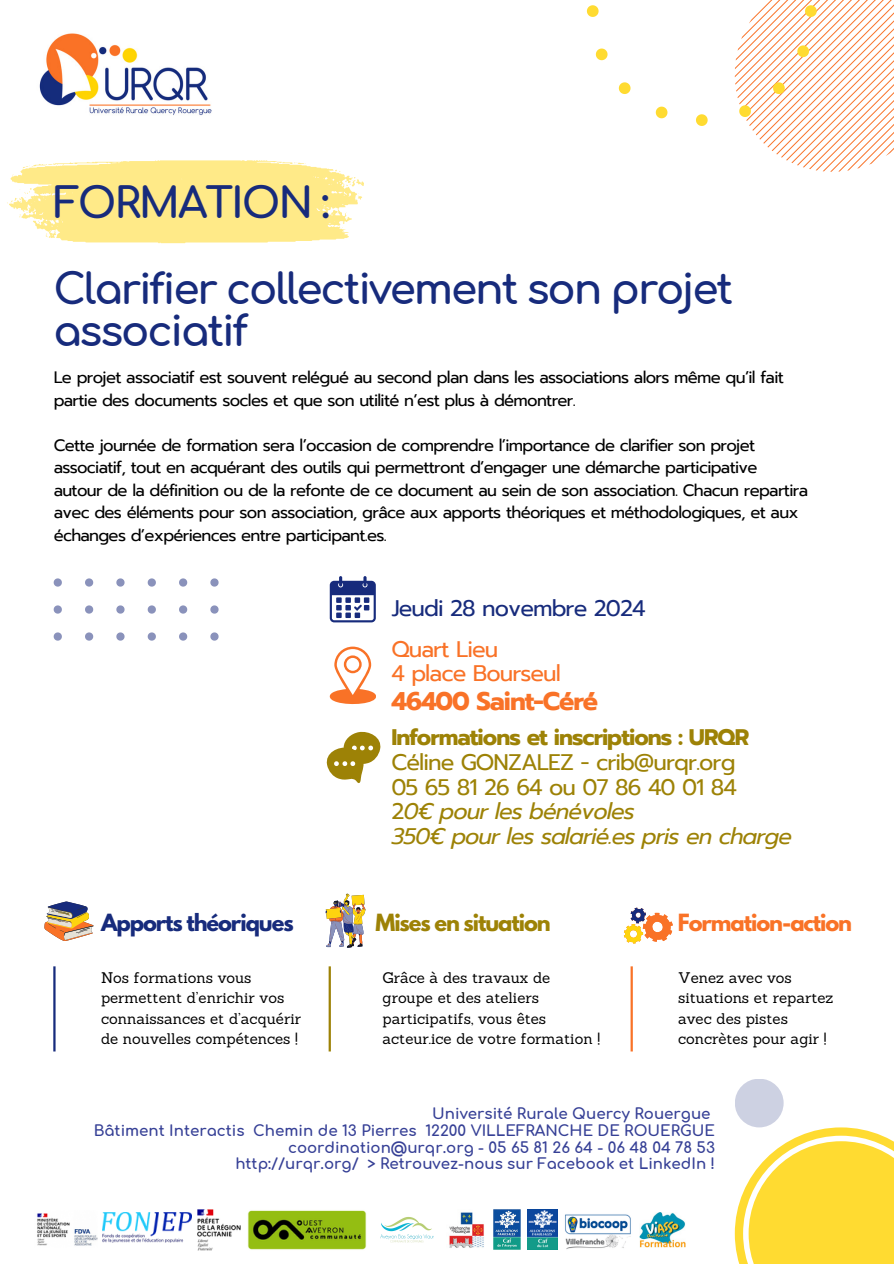
<style>
.page{position:relative;width:894px;height:1264px;background:#fff}
.page>*{position:absolute;margin:0;border:0;box-sizing:border-box;transform-origin:0 0}
.t1{font:700 42px/41.7px "Comfortaa";letter-spacing:-.05em;color:#172b7c}
.t2{font:700 25.5px "Prompt";letter-spacing:-.04em;color:#f97227}
.t3{font:22.5px/24.8px "Prompt";letter-spacing:-.04em;color:#9d8206}
.t4{font:22.5px/24.8px "Prompt";letter-spacing:-.04em;color:#f97227}
.t5{font:22.5px "Prompt";letter-spacing:-.04em;color:#172b7c}
.t6{font:700 21px "League Spartan";letter-spacing:-.05em;color:#172b7c}
.t7{font:700 21px "League Spartan";letter-spacing:-.05em;color:#9d8206}
.t8{font:700 21px "League Spartan";letter-spacing:-.05em;color:#f97227}
.t9{font:16.5px/22.5px "Prompt";letter-spacing:-.04em;color:#000}
.t10{font:15px/20.2px "Sanchez";color:#000}
.t11{font:700 15px/16.8px "Comfortaa";color:#364096;text-align:right}
.s1{font-weight:700}
.s2{font-style:italic}
</style>
<div class="page">
<svg style="left:210px;top:632px;width:8px;height:8px"></svg>
<svg style="left:179px;top:632px;width:8px;height:8px"></svg>
<svg style="left:148px;top:632px;width:8px;height:8px"></svg>
<svg style="left:116px;top:632px;width:8px;height:8px"></svg>
<svg style="left:85px;top:632px;width:8px;height:8px"></svg>
<svg style="left:54px;top:632px;width:8px;height:8px"></svg>
<svg style="left:210px;top:605px;width:8px;height:8px"></svg>
<svg style="left:179px;top:605px;width:8px;height:8px"></svg>
<svg style="left:148px;top:605px;width:8px;height:8px"></svg>
<svg style="left:116px;top:605px;width:8px;height:8px"></svg>
<svg style="left:85px;top:605px;width:8px;height:8px"></svg>
<svg style="left:54px;top:605px;width:8px;height:8px"></svg>
<svg style="left:210px;top:578px;width:8px;height:8px"></svg>
<svg style="left:179px;top:578px;width:8px;height:8px"></svg>
<svg style="left:148px;top:578px;width:8px;height:8px"></svg>
<svg style="left:116px;top:578px;width:8px;height:8px"></svg>
<svg style="left:85px;top:578px;width:8px;height:8px"></svg>
<svg style="left:54px;top:578px;width:8px;height:8px"></svg>
<div style="left:734px;top:1078px;width:49px;height:49px;background:#cdd1e2;border-radius:50%"></div>
<img style="left:39px;top:33px;width:173px;height:82px">
<svg style="left:329px;top:576px;width:47px;height:46px"></svg>
<svg style="left:330px;top:646px;width:46px;height:59px"></svg>
<img style="left:639px;top:1212px;width:46px;height:35px">
<img style="left:527px;top:1209px;width:30px;height:40px">
<img style="left:197px;top:1209px;width:43px;height:41px">
<img style="left:247px;top:1210px;width:119px;height:40px">
<img style="left:449px;top:1212px;width:35px;height:36px">
<img style="left:37px;top:1213px;width:60px;height:33px">
<img style="left:380px;top:1217px;width:54px;height:26px">
<img style="left:103px;top:1212px;width:88px;height:30px">
<img style="left:493px;top:1209px;width:27px;height:40px">
<img style="left:565px;top:1214px;width:66px;height:35px">
<svg style="left:586px;top:0;width:307px;height:172px"></svg>
<svg style="left:326px;top:731px;width:55px;height:52px"></svg>
<hr style="left:328px;top:966px;width:3px;height:85px;background:#9d8206">
<hr style="left:53px;top:966px;width:3px;height:85px;background:#172b7c">
<hr style="left:630px;top:966px;width:2px;height:85px;background:#f97227">
<svg style="left:44px;top:901px;width:50px;height:39px"></svg>
<svg style="left:325px;top:893px;width:40px;height:54px"></svg>
<svg style="left:623px;top:907px;width:49px;height:36px"></svg>
<svg style="left:7px;top:160px;width:356px;height:83px;background:#ffed9b"></svg>
<svg style="left:734px;top:1127px;width:159px;height:136px"></svg>
<p class="t1" style="left:54px;top:183px;width:277px">FORMATION :</p>
<h4 class="t1" style="left:53px;top:270px;width:681px">Clarifier collectivement son projet associatif</h4>
<p class="t9" style="left:54px;top:366px;width:731px">Le projet associatif est souvent relégué au second plan dans les associations alors même qu’il fait partie des documents socles et que son utilité n’est plus à démontrer.</p>
<h4 class="t9" style="left:54px;top:434px;width:755px">Cette journée de formation sera l’occasion de comprendre l’importance de clarifier son projet associatif, tout en acquérant des outils qui permettront d’engager une démarche participative autour de la définition ou de la refonte de ce document au sein de son association. Chacun repartira avec des éléments pour son association, grâce aux apports théoriques et méthodologiques, et aux échanges d’expériences entre participant.es.</h4>
<h4 class="t5" style="left:391px;top:591px;width:256px">Jeudi 28 novembre 2024</h4>
<p class="t4" style="left:391px;top:636px;width:171px">Quart Lieu<br>4 place Bourseul</p>
<p class="t2" style="left:391px;top:681px;width:208px">46400 Saint-Céré</p>
<h5 class="t6" style="left:101px;top:911px;width:194px">Apports théoriques</h5>
<h3 class="t10" style="left:101px;top:967px;width:201px">Nos formations vous permettent d’enrichir vos connaissances et d’acquérir de nouvelles compétences !</h3>
<p class="t3" style="left:391px;top:725px;width:402px"><span class="s1">Informations et inscriptions : URQR<br></span>Céline GONZALEZ - crib@urqr.org<br>05 65 81 26 64 ou 07 86 40 01 84<br>2<span class="s2">0€ pour les bénévoles<br>350€ pour les salarié.es pris en charge</span></p>
<p class="t7" style="left:375px;top:911px;width:177px">Mises en situation</p>
<p class="t10" style="left:382px;top:967px;width:219px">Grâce à des travaux de groupe et des ateliers participatifs, vous êtes acteur.ice de votre formation !</p>
<h5 class="t8" style="left:677px;top:911px;width:176px">Formation-action</h5>
<p class="t10" style="left:678px;top:967px;width:157px">Venez avec vos situations et repartez avec des pistes concrètes pour agir !</p>
<p class="t11" style="left:94px;top:1105px;width:622px">Université Rurale Quercy Rouergue<br>Bâtiment Interactis Chemin de 13 Pierres 12200 VILLEFRANCHE DE ROUERGUE coordination@urqr.org - 05 65 81 26 64 - 06 48 04 78 53<br>http://urqr.org/ &gt; Retrouvez-nous sur Facebook et LinkedIn !</p>
</div>
